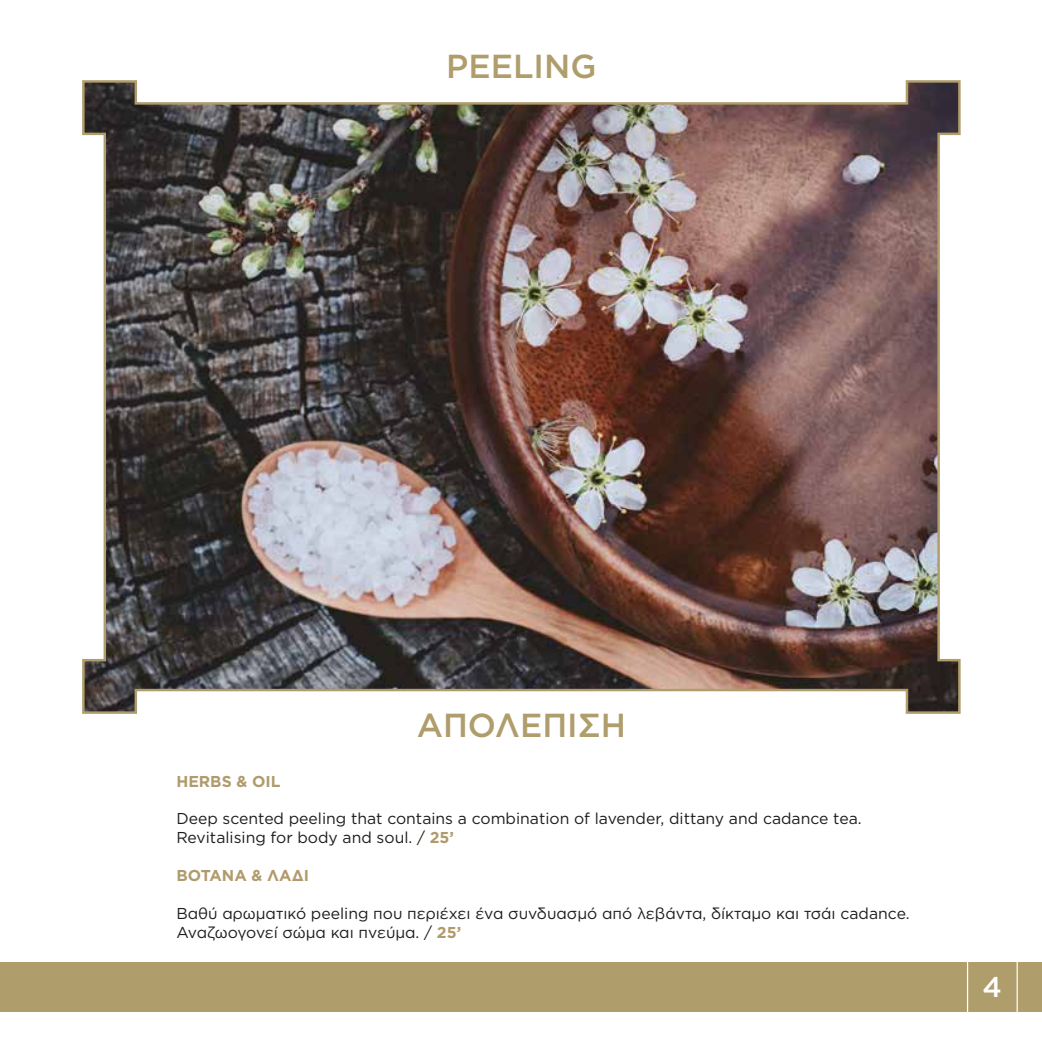
<style>
.page{position:relative;width:1042px;height:1042px;background:#fff}
.page>*{position:absolute;margin:0;border:0;box-sizing:border-box;transform-origin:0 0}
.t1{font:500 33.25px "Gotham Greek";color:#af9d6c}
.t2{font:500 28.53px "Gotham Greek";color:#fff}
.t3{font:15.75px/18.9px "Gotham Greek";color:#1d1d1b}
.t4{font:700 15.75px "Gotham Greek";color:#b09b6c}
.s1{font-weight:700;color:#b09b6c}
</style>
<div class="page">
<img style="left:82px;top:80px;width:879px;height:634px">
<div style="left:0;top:962px;width:1042px;height:49px;background:#af9d6c"></div>
<div style="left:967px;top:956px;width:51px;height:61px;border:1px solid #fff"></div>
<h1 class="t1" style="left:446px;top:47px;width:152px">PEELING</h1>
<h1 class="t1" style="left:417px;top:707px;width:211px">AΠΟΛΕΠΙΣΗ</h1>
<p class="t4" style="left:176px;top:772px;width:106px">HERBS &amp; OIL</p>
<p class="t3" style="left:176px;top:809px;width:687px">Deep scented peeling that contains a combination of lavender, dittany and cadance tea.<br>Revitalising for body and soul. / <span class="s1">25’</span></p>
<p class="t4" style="left:176px;top:866px;width:134px">ΒΟΤΑΝΑ &amp; ΛΑΔΙ</p>
<p class="t3" style="left:176px;top:903px;width:735px">Βαθύ αρωματικό peeling που περιέχει ένα συνδυασμό από λεβάντα, δίκταμο και τσάι cadance.<br>Αναζωογονεί σώμα και πνεύμα. / <span class="s1">25’</span></p>
<h2 class="t2" style="left:982px;top:970px;width:21px">4</h2>
</div>
